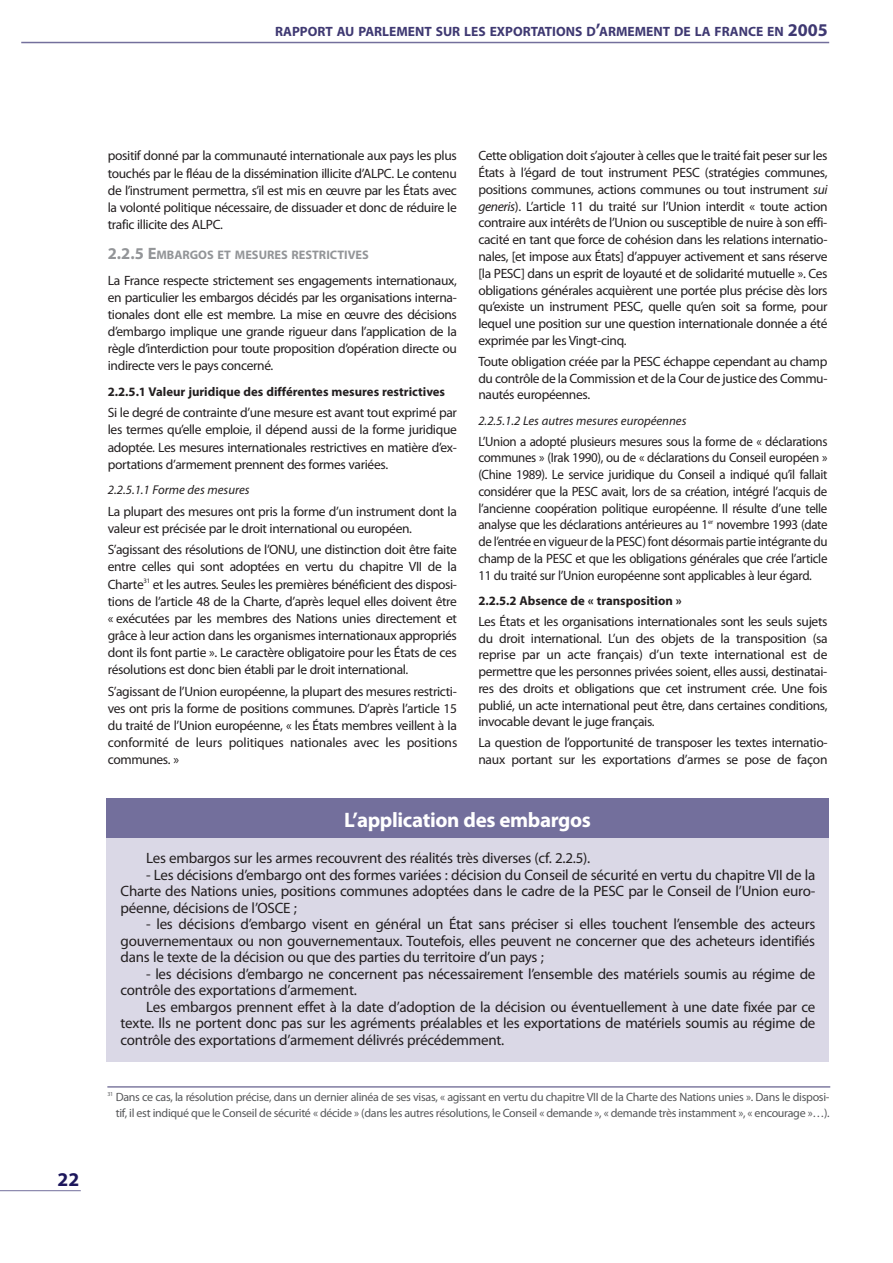
<style>
.page{position:relative;width:893px;height:1263px;background:#fff}
.page>*{position:absolute;margin:0;border:0;box-sizing:border-box;transform-origin:0 0}
.t1{font:700 21px "Myriad Pro";letter-spacing:-.015em;color:#fff}
.t2{font:700 19.5px "Myriad Pro";color:#1d175c}
.t3{font:15px/16.5px "Myriad Pro";letter-spacing:-.015em;color:#231f20;text-align:justify}
.t4{font:13.5px/17.1px "Myriad Pro";letter-spacing:-.025em;color:#231f20;text-align:justify}
.t5{font:13.5px/16.8px "Myriad Pro";letter-spacing:-.025em;color:#231f20;text-align:justify;scale:.96 1}
.t6{font:700 13.5px "Myriad Pro";color:#3f3972}
.t7{font:700 12.75px "Myriad Pro";color:#231f20}
.t8{font:italic 12.75px "Myriad Pro";color:#231f20}
.t9{font:700 12.3px "Myriad Pro";color:#939598}
.t10{font:12px/16.5px "Myriad Pro";letter-spacing:-.025em;color:#57585a;text-align:right}
.s1{font-size:18px}
.s2{font-size:16.5px}
.s3{font-style:italic}
</style>
<div class="page">
<hr style="left:0;top:1190px;width:81px;height:1px;background:#736f9c">
<hr style="left:21px;top:42px;width:808px;height:1px;background:#736f9c">
<hr style="left:107px;top:1086px;width:723px;height:1px;background:#3f3972">
<div style="left:106px;top:837px;width:723px;height:225px;background:#dad8e6"></div>
<div style="left:106px;top:798px;width:723px;height:40px;background:#736f9c"></div>
<p class="t6" style="left:275px;top:27px;width:554px">RAPPORT AU PARLEMENT SUR LES EXPORTATIONS D<span class="s1">’</span>ARMEMENT DE LA FRANCE EN <span class="s1">2005</span></p>
<h2 class="t2" style="left:58px;top:1172px;width:23px">22</h2>
<p class="t4" style="left:108px;top:148px;width:351px">positif donné par la communauté internationale aux pays les plus touchés par le fléau de la dissémination illicite d’ALPC. Le contenu de l’instrument permettra, s’il est mis en œuvre par les États avec la volonté politique nécessaire, de dissuader et donc de réduire le trafic illicite des ALPC.</p>
<p class="t9" style="left:108px;top:250px;width:263px"><span class="s2">2.2.5 E</span>MBARGOS ET MESURES RESTRICTIVES</p>
<p class="t4" style="left:108px;top:273px;width:351px">La France respecte strictement ses engagements internationaux, en particulier les embargos décidés par les organisations interna&shy;tionales dont elle est membre. La mise en œuvre des décisions d’embargo implique une grande rigueur dans l’application de la règle d’interdiction pour toute proposition d’opération directe ou indirecte vers le pays concerné.</p>
<p class="t7" style="left:108px;top:387px;width:339px">2.2.5.1 Valeur juridique des différentes mesures restrictives</p>
<p class="t4" style="left:108px;top:405px;width:351px">Si le degré de contrainte d’une mesure est avant tout exprimé par les termes qu’elle emploie, il dépend aussi de la forme juridique adoptée. Les mesures internationales restrictives en matière d’ex&shy;portations d’armement prennent des formes variées.</p>
<p class="t8" style="left:108px;top:485px;width:143px">2.2.5.1.1 Forme des mesures</p>
<p class="t4" style="left:108px;top:504px;width:351px">La plupart des mesures ont pris la forme d’un instrument dont la valeur est précisée par le droit international ou européen.</p>
<p class="t4" style="left:108px;top:542px;width:351px">S’agissant des résolutions de l’ONU, une distinction doit être faite entre celles qui sont adoptées en vertu du chapitre VII de la Charte<sup>31</sup> et les autres. Seules les premières bénéficient des disposi&shy;tions de l’article 48 de la Charte, d’après lequel elles doivent être « exécutées par les membres des Nations unies directement et grâce à leur action dans les organismes internationaux appropriés dont ils font partie ». Le caractère obligatoire pour les États de ces résolutions est donc bien établi par le droit international.</p>
<p class="t4" style="left:108px;top:684px;width:351px">S’agissant de l’Union européenne, la plupart des mesures restricti&shy;ves ont pris la forme de positions communes. D’après l’article 15 du traité de l’Union européenne, « les États membres veillent à la conformité de leurs politiques nationales avec les positions communes. »</p>
<p class="t4" style="left:478px;top:149px;width:351px">Cette obligation doit s’ajouter à celles que le traité fait peser sur les États à l’égard de tout instrument PESC (stratégies communes, positions communes, actions communes ou tout instrument <span class="s3">sui generis</span>). L’article 11 du traité sur l’Union interdit « toute action contraire aux intérêts de l’Union ou susceptible de nuire à son effi&shy;cacité en tant que force de cohésion dans les relations internatio&shy;nales, [et impose aux États] d’appuyer activement et sans réserve [la PESC] dans un esprit de loyauté et de solidarité mutuelle ». Ces obligations générales acquièrent une portée plus précise dès lors qu’existe un instrument PESC, quelle qu’en soit sa forme, pour lequel une position sur une question internationale donnée a été exprimée par les Vingt-cinq.</p>
<p class="t4" style="left:478px;top:354px;width:351px">Toute obligation créée par la PESC échappe cependant au champ du contrôle de la Commission et de la Cour de justice des Commu&shy;nautés européennes.</p>
<p class="t8" style="left:478px;top:415px;width:210px">2.2.5.1.2 Les autres mesures européennes</p>
<p class="t5" style="left:478px;top:434px;width:365px">L’Union a adopté plusieurs mesures sous la forme de « déclarations communes » (Irak 1990), ou de « déclarations du Conseil européen » (Chine 1989). Le service juridique du Conseil a indiqué qu’il fallait considérer que la PESC avait, lors de sa création, intégré l’acquis de l’ancienne coopération politique européenne. Il résulte d’une telle analyse que les déclarations antérieures au 1<sup>er</sup> novembre 1993 (date de l’entrée en vigueur de la PESC) font désormais partie intégrante du champ de la PESC et que les obligations générales que crée l’article 11 du traité sur l’Union européenne sont applicables à leur égard.</p>
<p class="t7" style="left:478px;top:596px;width:205px">2.2.5.2 Absence de « transposition »</p>
<p class="t4" style="left:478px;top:614px;width:351px">Les États et les organisations internationales sont les seuls sujets du droit international. L’un des objets de la transposition (sa reprise par un acte français) d’un texte international est de permettre que les personnes privées soient, elles aussi, destinatai&shy;res des droits et obligations que cet instrument crée. Une fois publié, un acte international peut être, dans certaines conditions, invocable devant le juge français.</p>
<p class="t4" style="left:478px;top:735px;width:351px">La question de l’opportunité de transposer les textes internatio&shy;naux portant sur les exportations d’armes se pose de façon</p>
<h1 class="t1" style="left:344px;top:812px;width:248px">L’application des embargos</h1>
<p class="t3" style="left:146px;top:851px;width:446px">Les embargos sur les armes recouvrent des réalités très diverses (cf. 2.2.5).</p>
<p class="t3" style="left:121px;top:867px;width:696px;text-indent:26px">- Les décisions d’embargo ont des formes variées : décision du Conseil de sécurité en vertu du chapitre VII de la Charte des Nations unies, positions communes adoptées dans le cadre de la PESC par le Conseil de l’Union euro&shy;péenne, décisions de l’OSCE ;</p>
<p class="t3" style="left:121px;top:917px;width:696px;text-indent:26px">- les décisions d’embargo visent en général un État sans préciser si elles touchent l’ensemble des acteurs gouvernementaux ou non gouvernementaux. Toutefois, elles peuvent ne concerner que des acheteurs identifiés dans le texte de la décision ou que des parties du territoire d’un pays ;</p>
<p class="t3" style="left:121px;top:966px;width:696px;text-indent:26px">- les décisions d’embargo ne concernent pas nécessairement l’ensemble des matériels soumis au régime de contrôle des exportations d’armement.</p>
<p class="t3" style="left:121px;top:999px;width:696px;text-indent:26px">Les embargos prennent effet à la date d’adoption de la décision ou éventuellement à une date fixée par ce texte. Ils ne portent donc pas sur les agréments préalables et les exportations de matériels soumis au régime de contrôle des exportations d’armement délivrés précédemment.</p>
<p class="t10" style="left:107px;top:1089px;width:724px"><sup>31</sup> Dans ce cas, la résolution précise, dans un dernier alinéa de ses visas, « agissant en vertu du chapitre VII de la Charte des Nations unies ». Dans le disposi&shy;tif, il est indiqué que le Conseil de sécurité « décide » (dans les autres résolutions, le Conseil « demande », « demande très instamment », « encourage »…).</p>
</div>
